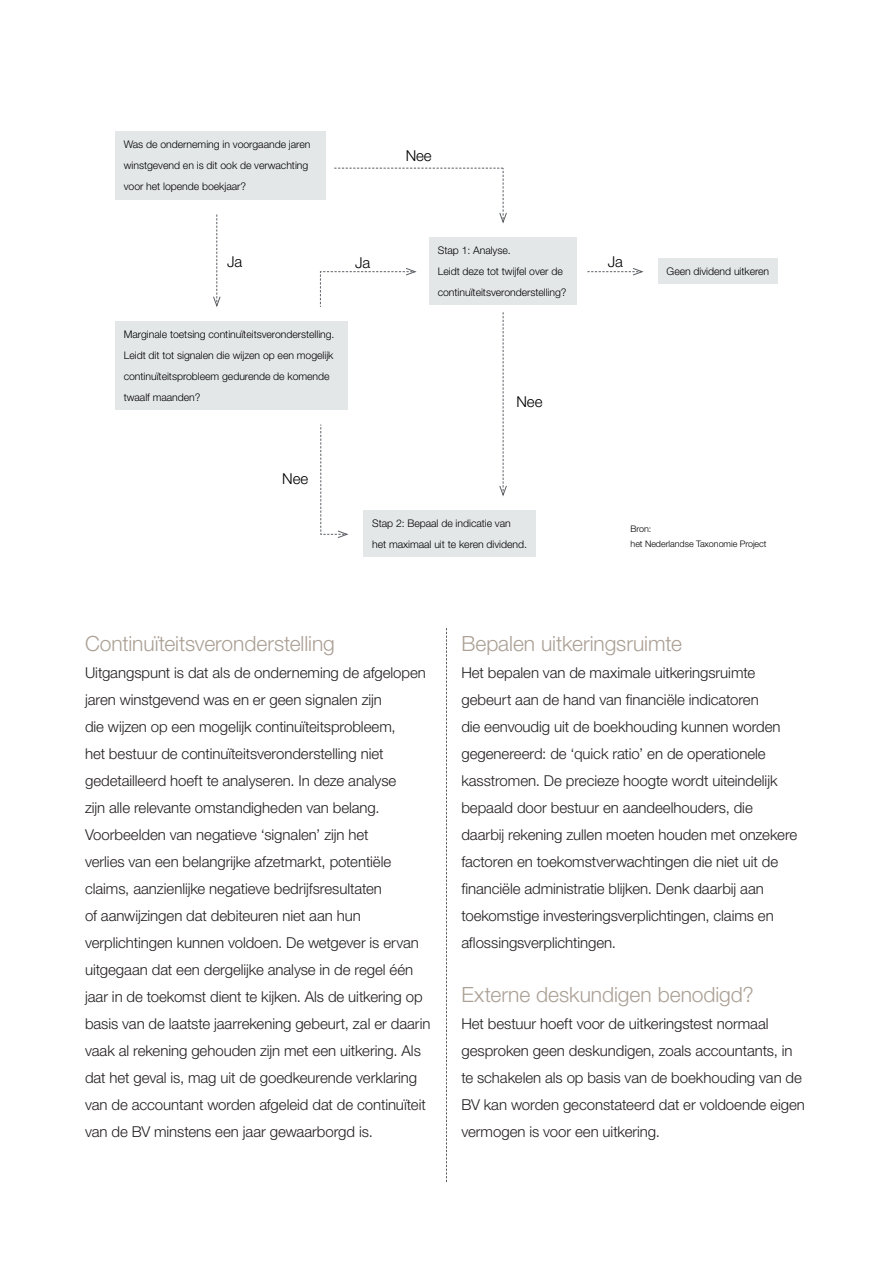
<style>
.page{position:relative;width:893px;height:1263px;background:#fff}
.page>*{position:absolute;margin:0;border:0;box-sizing:border-box;transform-origin:0 0}
.t1{font:300 21px "Helvetica Neue";letter-spacing:-.005em;color:#aba095}
.t2{font:300 15px/27px "Helvetica Neue";letter-spacing:-.005em;color:#231f20}
.t3{font:300 15px "Helvetica Neue";letter-spacing:-.005em;color:#000}
.t4{font:300 10.5px/21px "Helvetica Neue";letter-spacing:-.005em;color:#000}
.t5{font:300 9px/15px "Helvetica Neue";letter-spacing:-.005em;color:#000}
</style>
<div class="page">
<svg style="left:446px;top:628px;width:1px;height:554px"></svg>
<div style="left:115px;top:131px;width:211px;height:69px;background:#e4e7e8"></div>
<div style="left:115px;top:322px;width:233px;height:88px;background:#e4e7e8"></div>
<div style="left:429px;top:238px;width:148px;height:67px;background:#e4e7e8"></div>
<div style="left:364px;top:511px;width:172px;height:46px;background:#e4e7e8"></div>
<div style="left:658px;top:259px;width:120px;height:25px;background:#e4e7e8"></div>
<svg style="left:213px;top:214px;width:8px;height:93px"></svg>
<svg style="left:499px;top:312px;width:8px;height:185px"></svg>
<svg style="left:320px;top:424px;width:29px;height:114px"></svg>
<svg style="left:587px;top:268px;width:57px;height:8px"></svg>
<svg style="left:320px;top:268px;width:97px;height:39px"></svg>
<svg style="left:334px;top:168px;width:173px;height:56px"></svg>
<p class="t4" style="left:124px;top:134px;width:188px">Was de onderneming in voorgaande jaren winstgevend en is dit ook de verwachting voor het lopende boekjaar?</p>
<p class="t3" style="left:227px;top:252px;width:17px">Ja</p>
<p class="t3" style="left:355px;top:253px;width:17px">Ja</p>
<p class="t4" style="left:124px;top:324px;width:212px">Marginale toetsing continuïteitsveronderstelling.<br>Leidt dit tot signalen die wijzen op een mogelijk continuïteitsprobleem gedurende de komende twaalf maanden?</p>
<p class="t3" style="left:406px;top:147px;width:27px">Nee</p>
<p class="t4" style="left:438px;top:240px;width:130px">Stap 1: Analyse.<br>Leidt deze tot twijfel over de continuïteitsveronderstelling?</p>
<p class="t3" style="left:516px;top:393px;width:27px">Nee</p>
<p class="t3" style="left:282px;top:470px;width:27px">Nee</p>
<p class="t4" style="left:372px;top:513px;width:156px">Stap 2: Bepaal de indicatie van het maximaal uit te keren dividend.</p>
<p class="t3" style="left:608px;top:252px;width:17px">Ja</p>
<p class="t4" style="left:667px;top:261px;width:104px">Geen dividend uitkeren</p>
<p class="t5" style="left:631px;top:521px;width:137px">Bron:<br>het Nederlandse Taxonomie Project</p>
<h1 class="t1" style="left:85px;top:630px;width:251px">Continuïteitsveronderstelling</h1>
<p class="t2" style="left:85px;top:658px;width:347px">Uitgangspunt is dat als de onderneming de afgelopen jaren winstgevend was en er geen signalen zijn<br>die wijzen op een mogelijk continuïteitsprobleem,<br>het bestuur de continuïteitsveronderstelling niet gedetailleerd hoeft te analyseren. In deze analyse<br>zijn alle relevante omstandigheden van belang.<br>Voorbeelden van negatieve ‘signalen’ zijn het<br>verlies van een belangrijke afzetmarkt, potentiële claims, aanzienlijke negatieve bedrijfsresultaten<br>of aanwijzingen dat debiteuren niet aan hun verplichtingen kunnen voldoen. De wetgever is ervan uitgegaan dat een dergelijke analyse in de regel één jaar in de toekomst dient te kijken. Als de uitkering op basis van de laatste jaarrekening gebeurt, zal er daarin vaak al rekening gehouden zijn met een uitkering. Als dat het geval is, mag uit de goedkeurende verklaring van de accountant worden afgeleid dat de continuïteit van de BV minstens een jaar gewaarborgd is.</p>
<h1 class="t1" style="left:461px;top:630px;width:222px">Bepalen uitkeringsruimte</h1>
<p class="t2" style="left:461px;top:658px;width:337px">Het bepalen van de maximale uitkeringsruimte gebeurt aan de hand van financiële indicatoren<br>die eenvoudig uit de boekhouding kunnen worden gegenereerd: de ‘quick ratio’ en de operationele kasstromen. De precieze hoogte wordt uiteindelijk bepaald door bestuur en aandeelhouders, die daarbij rekening zullen moeten houden met onzekere factoren en toekomstverwachtingen die niet uit de financiële administratie blijken. Denk daarbij aan toekomstige investeringsverplichtingen, claims en aflossingsverplichtingen.</p>
<h1 class="t1" style="left:461px;top:981px;width:294px">Externe deskundigen benodigd?</h1>
<p class="t2" style="left:461px;top:1009px;width:345px">Het bestuur hoeft voor de uitkeringstest normaal gesproken geen deskundigen, zoals accountants, in te schakelen als op basis van de boekhouding van de BV kan worden geconstateerd dat er voldoende eigen vermogen is voor een uitkering.</p>
</div>
